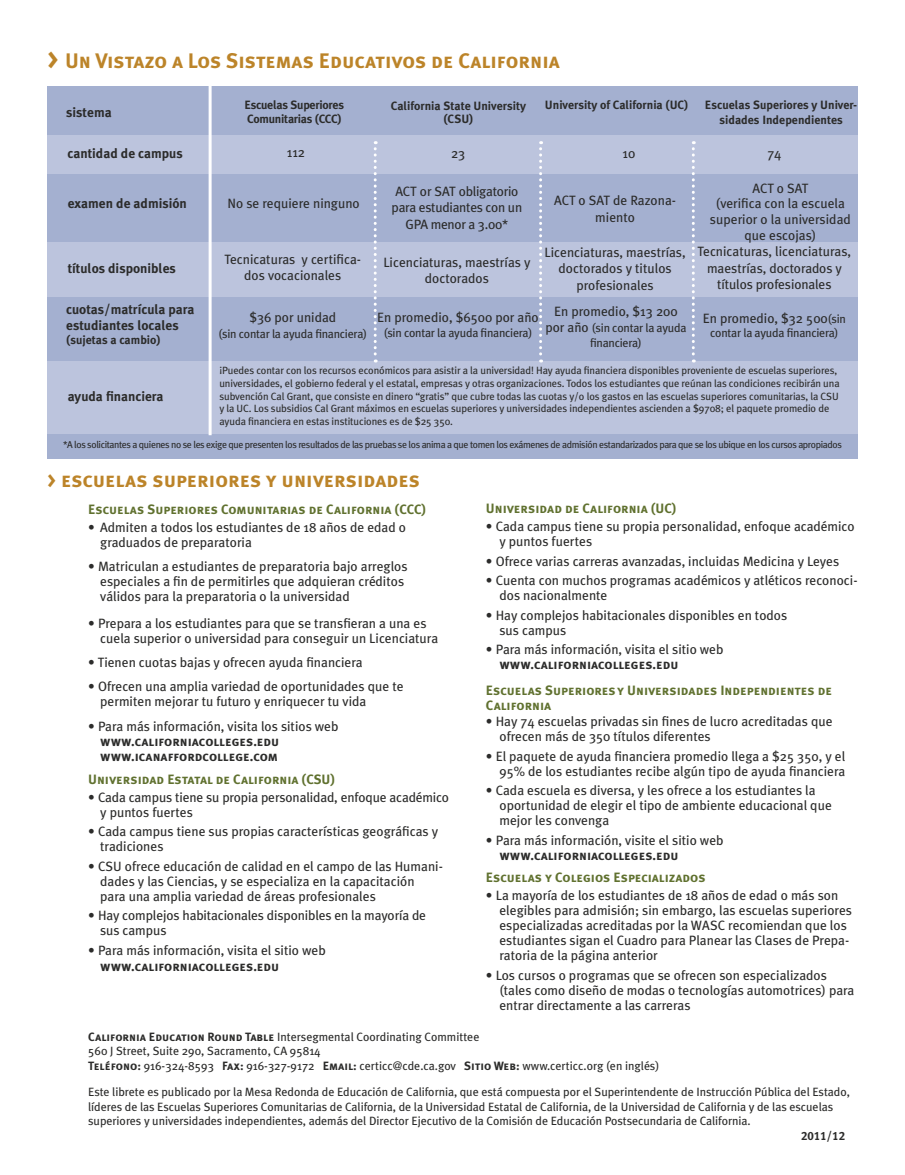
<style>
.page{position:relative;width:905px;height:1175px;background:#fff}
.page>*{position:absolute;margin:0;border:0;box-sizing:border-box;transform-origin:0 0}
.t1{font:21px "Meta Plus Bold Caps";color:#bc8429}
.t2{font:13.5px/15px "Meta Plus";color:#2c2c2b}
.t3{font:13.5px/15px "Meta Plus Bold Caps";color:#60712f}
.t4{font:13.5px/15px "Meta Plus Bold Caps";color:#2c2c2b}
.t5{font:700 13.5px/16.2px "Meta Plus";color:#2c2c2b}
.t6{font:13.5px/16.2px "Meta Plus";letter-spacing:-.02em;color:#2c2c2b;text-align:center}
.t7{font:12px/14.4px "Meta Plus";letter-spacing:-.005em;color:#2c2c2b}
.t8{font:700 12px/12.6px "Meta Plus";color:#2c2c2b;text-align:center}
.t9{font:700 12px/14.4px "Meta Plus";letter-spacing:-.02em;color:#2c2c2b}
.t10{font:12px "Meta Plus Bold Caps";letter-spacing:-.005em;color:#2c2c2b}
.t11{font:10.5px/12.6px "Meta Plus";letter-spacing:-.01em;color:#2c2c2b}
.t12{font:9.9px "Meta Plus";letter-spacing:-.04em;color:#2c2c2b}
.s1{font-size:27px}
.s2{font-size:13.5px}
.s3{font-size:12px}
.s4{font-family:"Meta Plus Bold Caps"}
</style>
<div class="page">
<div style="left:47px;top:87px;width:810px;height:372px;background:#a4b0d0"></div>
<div style="left:47px;top:135px;width:810px;height:38px;background:#bcc4dd"></div>
<div style="left:47px;top:243px;width:810px;height:54px;background:#bcc4dd"></div>
<div style="left:47px;top:361px;width:810px;height:72px;background:#bcc4dd"></div>
<hr style="left:209px;top:78px;width:3px;height:357px;background:#fff">
<svg style="left:374px;top:141px;width:2px;height:221px"></svg>
<svg style="left:539px;top:141px;width:3px;height:221px"></svg>
<svg style="left:691px;top:141px;width:3px;height:221px"></svg>
<h1 class="t1" style="left:47px;top:49px;width:514px"><span class="s1">&gt;</span> Un Vistazo a Los Sistemas Educativos de California</h1>
<p class="t5" style="left:66px;top:105px;width:47px">sistema</p>
<p class="t5" style="left:67px;top:145px;width:117px">cantidad de campus</p>
<p class="t5" style="left:68px;top:195px;width:121px">examen de admisión</p>
<p class="t5" style="left:68px;top:260px;width:110px">títulos disponibles</p>
<p class="t5" style="left:66px;top:301px;width:130px">cuotas/matrícula para estudiantes locales</p>
<p class="t8" style="left:66px;top:334px;width:96px">(sujetas a cambio)</p>
<p class="t9" style="left:244px;top:97px;width:101px">Escuelas Superiores<br>Comunitarias (CCC)</p>
<p class="t2" style="left:287px;top:145px;width:20px">112</p>
<p class="t2" style="left:227px;top:196px;width:134px">No se requiere ninguno</p>
<p class="t2" style="left:224px;top:251px;width:138px;line-height:16.2px;text-align:center">Tecnicaturas y certifica&shy;dos vocacionales</p>
<p class="t2" style="left:249px;top:310px;width:88px">$36 por unidad</p>
<p class="t7" style="left:218px;top:326px;width:150px">(sin contar la ayuda financiera)</p>
<p class="t8" style="left:391px;top:99px;width:137px">California State University (CSU)</p>
<p class="t8" style="left:545px;top:99px;width:145px">University of California (UC)</p>
<p class="t8" style="left:705px;top:98px;width:154px;line-height:14.4px">Escuelas Superiores y Univer&shy;sidades Independientes</p>
<p class="t2" style="left:451px;top:146px;width:16px">23</p>
<p class="t6" style="left:391px;top:183px;width:132px">ACT or SAT obligatorio para estudiantes con un<br>GPA menor a 3.00*</p>
<p class="t2" style="left:383px;top:254px;width:149px;line-height:16.2px;text-align:center">Licenciaturas, maestrías y doctorados</p>
<p class="t2" style="left:377px;top:309px;width:163px">En promedio, $6500 por año</p>
<p class="t7" style="left:383px;top:326px;width:150px">(sin contar la ayuda financiera)</p>
<p class="t2" style="left:622px;top:146px;width:14px">10</p>
<p class="t2" style="left:554px;top:192px;width:123px;line-height:16.2px;text-align:center">ACT o SAT de Razona&shy;miento</p>
<p class="t2" style="left:544px;top:244px;width:143px;line-height:16.2px;text-align:center">Licenciaturas, maestrías, doctorados y titulos profesionales</p>
<p class="t2" style="left:554px;top:303px;width:125px">En promedio, $13 200</p>
<p class="t7" style="left:545px;top:320px;width:143px;line-height:15px;text-align:center"><span class="s2">por año</span> (sin contar la ayuda financiera)</p>
<p class="t2" style="left:767px;top:146px;width:16px">74</p>
<p class="t2" style="left:716px;top:181px;width:130px;line-height:14.4px;text-align:center">ACT o SAT<br>(verifica con la escuela</p>
<p class="t2" style="left:710px;top:212px;width:142px">superior o la universidad</p>
<p class="t2" style="left:744px;top:228px;width:73px">que escojas)</p>
<p class="t2" style="left:697px;top:244px;width:155px">Tecnicaturas, licenciaturas,</p>
<p class="t2" style="left:707px;top:260px;width:136px">maestrías, doctorados y</p>
<p class="t2" style="left:717px;top:276px;width:116px">títulos profesionales</p>
<p class="t2" style="left:702px;top:310px;width:145px">En promedio, $32 500<span class="s3">(sin</span></p>
<p class="t7" style="left:710px;top:325px;width:130px">contar la ayuda financiera)</p>
<p class="t11" style="left:219px;top:364px;width:621px">¡Puedes contar con los recursos económicos para asistir a la universidad! Hay ayuda financiera disponibles proveniente de escuelas superiores, universidades, el gobierno federal y el estatal, empresas y otras organizaciones. Todos los estudiantes que reúnan las condiciones recibirán una subvención Cal Grant, que consiste en dinero “gratis” que cubre todas las cuotas y/o los gastos en las escuelas superiores comunitarias, la CSU y la UC. Los subsidios Cal Grant máximos en escuelas superiores y universidades independientes ascienden a $9708; el paquete promedio de ayuda financiera en estas instituciones es de $25 350.</p>
<p class="t12" style="left:63px;top:438px;width:780px">*A los solicitantes a quienes no se les exige que presenten los resultados de las pruebas se los anima a que tomen los exámenes de admisión estandarizados para que se los ubique en los cursos apropiados</p>
<p class="t5" style="left:68px;top:388px;width:97px">ayuda financiera</p>
<h1 class="t1" style="left:47px;top:467px;width:374px">&gt; escuelas superiores y universidades</h1>
<p class="t3" style="left:88px;top:501px;width:339px">Escuelas Superiores Comunitarias de California (CCC)</p>
<p class="t2" style="left:100px;top:519px;width:307px;text-indent:-12px">• Admiten a todos los estudiantes de 18 años de edad o graduados de preparatoria</p>
<p class="t2" style="left:100px;top:558px;width:309px;text-indent:-12px">• Matriculan a estudiantes de preparatoria bajo arreglos especiales a fin de permitirles que adquieran créditos válidos para la preparatoria o la universidad</p>
<p class="t2" style="left:100px;top:615px;width:339px;text-indent:-12px">• Prepara a los estudiantes para que se transfieran a una es cuela superior o universidad para conseguir un Licenciatura</p>
<p class="t2" style="left:88px;top:654px;width:276px">• Tienen cuotas bajas y ofrecen ayuda financiera</p>
<p class="t2" style="left:100px;top:678px;width:305px;text-indent:-12px">• Ofrecen una amplia variedad de oportunidades que te permiten mejorar tu futuro y enriquecer tu vida</p>
<p class="t2" style="left:88px;top:719px;width:252px">• Para más información, visita los sitios web</p>
<p class="t4" style="left:100px;top:734px;width:181px">www.californiacolleges.edu www.icanaffordcollege.com</p>
<p class="t3" style="left:88px;top:771px;width:248px">Universidad Estatal de California (CSU)</p>
<p class="t2" style="left:100px;top:789px;width:350px;text-indent:-12px">• Cada campus tiene su propia personalidad, enfoque académico y puntos fuertes</p>
<p class="t2" style="left:100px;top:824px;width:339px;text-indent:-12px">• Cada campus tiene sus propias características geográficas y tradiciones</p>
<p class="t2" style="left:100px;top:858px;width:344px;text-indent:-12px">• CSU ofrece educación de calidad en el campo de las Humani&shy;dades y las Ciencias, y se especializa en la capacitación para una amplia variedad de áreas profesionales</p>
<p class="t2" style="left:100px;top:907px;width:327px;text-indent:-12px">• Hay complejos habitacionales disponibles en la mayoría de sus campus</p>
<p class="t2" style="left:88px;top:942px;width:239px">• Para más información, visita el sitio web</p>
<p class="t4" style="left:100px;top:959px;width:181px">www.californiacolleges.edu</p>
<p class="t3" style="left:486px;top:501px;width:192px">Universidad de California (UC)</p>
<p class="t2" style="left:499px;top:519px;width:357px;text-indent:-14px">• Cada campus tiene su propia personalidad, enfoque académico y puntos fuertes</p>
<p class="t2" style="left:486px;top:553px;width:355px">• Ofrece varias carreras avanzadas, incluidas Medicina y Leyes</p>
<p class="t2" style="left:499px;top:573px;width:359px;text-indent:-14px">• Cuenta con muchos programas académicos y atléticos reconoci&shy;dos nacionalmente</p>
<p class="t2" style="left:499px;top:607px;width:289px;text-indent:-14px">• Hay complejos habitacionales disponibles en todos sus campus</p>
<p class="t2" style="left:486px;top:642px;width:239px">• Para más información, visita el sitio web</p>
<p class="t4" style="left:499px;top:657px;width:181px">www.californiacolleges.edu</p>
<p class="t3" style="left:486px;top:682px;width:348px">Escuelas Superiores y Universidades Independientes de<br>California</p>
<p class="t2" style="left:499px;top:714px;width:334px;text-indent:-14px">• Hay 74 escuelas privadas sin fines de lucro acreditadas que ofrecen más de 350 títulos diferentes</p>
<p class="t2" style="left:486px;top:748px;width:361px;text-align:right">• El paquete de ayuda financiera promedio llega a $25 350, y el<br>95% de los estudiantes recibe algún tipo de ayuda financiera</p>
<p class="t2" style="left:499px;top:783px;width:334px;text-indent:-14px">• Cada escuela es diversa, y les ofrece a los estudiantes la oportunidad de elegir el tipo de ambiente educacional que mejor les convenga</p>
<p class="t2" style="left:486px;top:832px;width:239px">• Para más información, visite el sitio web</p>
<p class="t4" style="left:499px;top:847px;width:181px">www.californiacolleges.edu</p>
<p class="t3" style="left:486px;top:870px;width:221px">Escuelas y Colegios Especializados</p>
<p class="t2" style="left:499px;top:888px;width:354px;text-indent:-14px">• La mayoría de los estudiantes de 18 años de edad o más son elegibles para admisión; sin embargo, las escuelas superiores especializadas acreditadas por la WASC recomiendan que los estudiantes sigan el Cuadro para Planear las Clases de Prepa&shy;ratoria de la página anterior</p>
<p class="t2" style="left:499px;top:967px;width:356px;text-indent:-14px">• Los cursos o programas que se ofrecen son especializados (tales como diseño de modas o tecnologías automotrices) para entrar directamente a las carreras</p>
<p class="t7" style="left:88px;top:1029px;width:572px"><span class="s4">California Education Round Table</span> Intersegmental Coordinating Committee<br>560 J Street, Suite 290, Sacramento, CA 95814<br><span class="s4">Teléfono:</span> 916-324-8593 <span class="s4">Fax:</span> 916-327-9172 <span class="s4">Email:</span> certicc@cde.ca.gov <span class="s4">Sitio Web:</span> www.certicc.org (en inglés)</p>
<p class="t7" style="left:88px;top:1084px;width:763px">Este librete es publicado por la Mesa Redonda de Educación de California, que está compuesta por el Superintendente de Instrucción Pública del Estado, líderes de las Escuelas Superiores Comunitarias de California, de la Universidad Estatal de California, de la Universidad de California y de las escuelas superiores y universidades independientes, además del Director Ejecutivo de la Comisión de Educación Postsecundaria de California.</p>
<p class="t10" style="left:801px;top:1128px;width:45px">2011/12</p>
</div>
